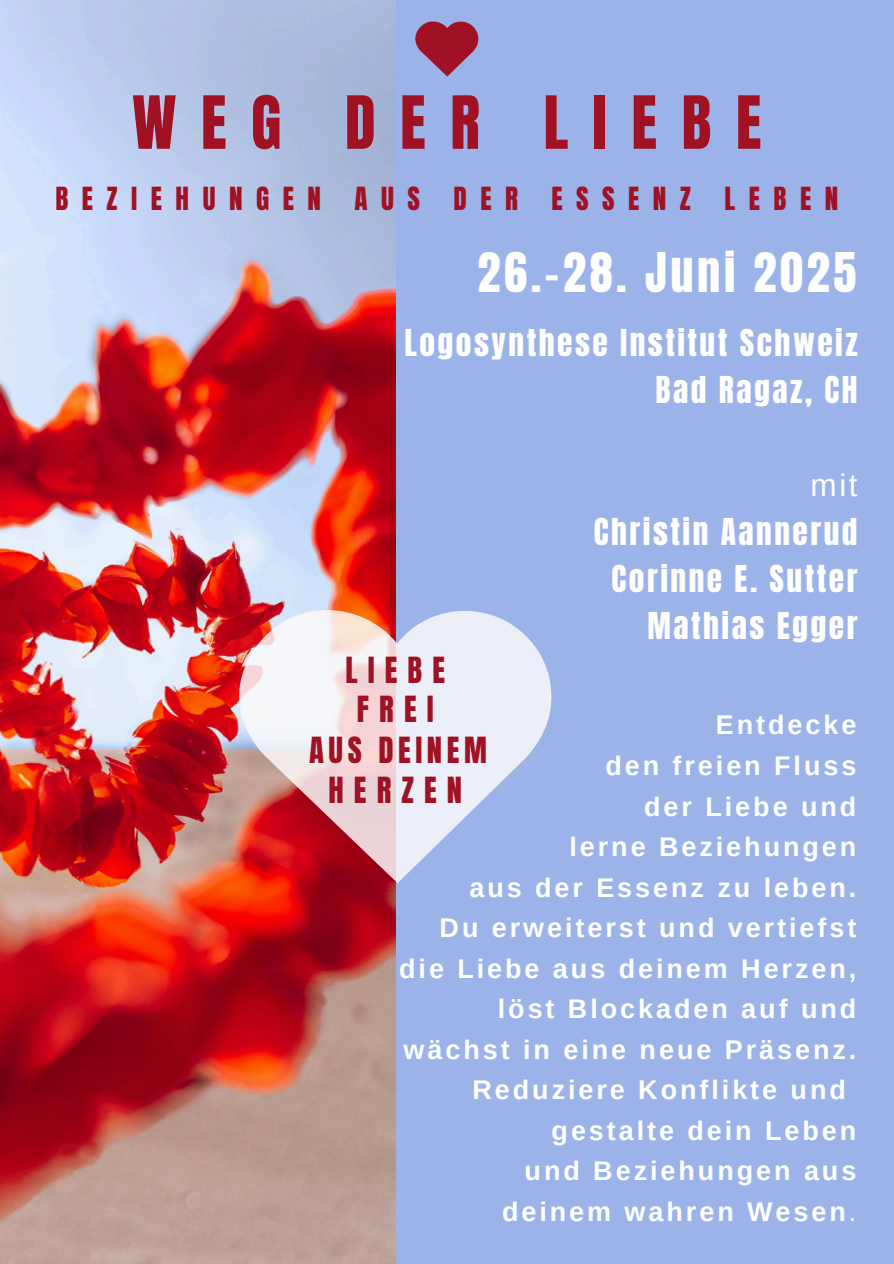
<style>
.page{position:relative;width:894px;height:1264px;background:#fff}
.page>*{position:absolute;margin:0;border:0;box-sizing:border-box;transform-origin:0 0}
.t1{font:62.25px "Anton";letter-spacing:.395em;color:#9f1123}
.t2{font:46.5px "Anton";letter-spacing:.08em;color:#fff}
.t3{font:31.5px/47.7px "Anton";letter-spacing:.08em;color:#fff;text-align:right}
.t4{font:30.6px/40.2px "Anton";letter-spacing:.33em;color:#9f1123;text-align:center}
.t5{font:27.15px "Anton";letter-spacing:.5em;color:#9f1123}
.t6{font:700 27px "Arimo";letter-spacing:.11em;color:#fff}
.s1{font-family:"Arimo"}
.s2{font-weight:400}
</style>
<div class="page">
<div style="left:0;top:0;width:893px;height:1263px;background:#9bb3e8"></div>
<img style="left:0;top:0;width:395px;height:1263px">
<svg style="left:239px;top:610px;width:312px;height:273px"></svg>
<svg style="left:415px;top:21px;width:63px;height:56px"></svg>
<p class="t1" style="left:132px;top:78px;width:630px">WEG DER LIEBE</p>
<p class="t5" style="left:55px;top:179px;width:784px">BEZIEHUNGEN AUS DER ESSENZ LEBEN</p>
<p class="t2" style="left:477px;top:239px;width:380px">26.-28. Juni 2025</p>
<p class="t3" style="left:404px;top:319px;width:454px;line-height:47.2px">Logosynthese Institut Schweiz<br>Bad Ragaz, CH</p>
<p class="t3" style="left:593px;top:460px;width:265px"><span class="s1">mit<br></span>Christin Aannerud<br>Corinne E. Sutter<br>Mathias Egger</p>
<p class="t4" style="left:309px;top:650px;width:179px">LIEBE<br>FREI<br>AUS DEINEM<br>HERZEN</p>
<p class="t6" style="left:715px;top:710px;width:142px">Entdecke</p>
<h1 class="t6" style="left:605px;top:750px;width:252px">den freien Fluss</h1>
<h4 class="t6" style="left:644px;top:791px;width:213px">der Liebe und</h4>
<h3 class="t6" style="left:569px;top:831px;width:288px">lerne Beziehungen</h3>
<h3 class="t6" style="left:469px;top:872px;width:388px">aus der Essenz zu leben.</h3>
<h2 class="t6" style="left:439px;top:912px;width:418px">Du erweiterst und vertiefst</h2>
<p class="t6" style="left:399px;top:953px;width:458px">die Liebe aus deinem Herzen,</p>
<p class="t6" style="left:497px;top:993px;width:360px">löst Blockaden auf und</p>
<p class="t6" style="left:403px;top:1034px;width:454px">wächst in eine neue Präsenz.</p>
<p class="t6" style="left:472px;top:1074px;width:375px">Reduziere Konflikte und</p>
<p class="t6" style="left:551px;top:1115px;width:306px">gestalte dein Leben</p>
<p class="t6" style="left:524px;top:1155px;width:333px">und Beziehungen aus</p>
<p class="t6" style="left:502px;top:1196px;width:355px">deinem wahren Wesen<span class="s2">.</span></p>
</div>
